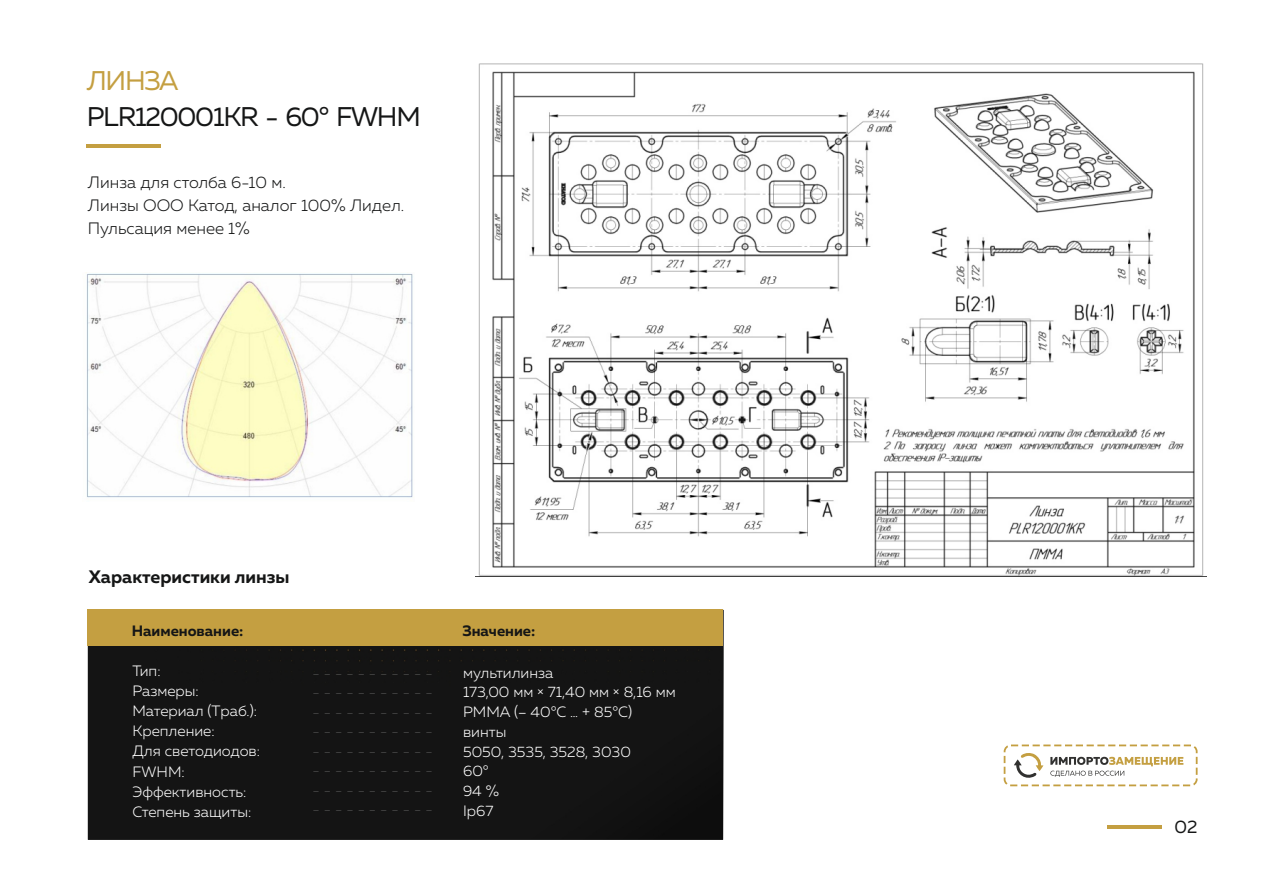
<style>
.page{position:relative;width:1263px;height:893px;background:#fff}
.page>*{position:absolute;margin:0;border:0;box-sizing:border-box;transform-origin:0 0}
.t1{font:27px "Muller";letter-spacing:-.045em;color:#151616}
.t2{font:27px "Muller";letter-spacing:-.045em;color:#c49f41}
.t3{font:700 18px "Muller";color:#151616}
.t4{font:18px "Muller";color:#151616}
.t5{font:300 16.5px/22.8px "Muller";color:#151616}
.t6{font:300 15px/20.1px "Muller";color:#fff}
.t7{font:100 15px "Muller";color:#818281}
.t8{font:700 15px "Muller";color:#151616}
</style>
<div class="page">
<hr style="left:1107px;top:826px;width:55px;height:3px;background:#c49f41">
<hr style="left:86px;top:145px;width:75px;height:3px;background:#c49f41">
<img style="left:86px;top:273px;width:327px;height:225px">
<div style="left:88px;top:646px;width:635px;height:194px;background:#141414"></div>
<div style="left:88px;top:609px;width:635px;height:37px;background:#c49f41"></div>
<img style="left:478px;top:64px;width:726px;height:512px">
<div style="left:1004px;top:744px;width:193px;height:42px;border:2px dashed #c49f41;border-radius:6px"></div>
<svg style="left:1050px;top:757px;width:133px;height:20px"></svg>
<svg style="left:1014px;top:753px;width:29px;height:25px"></svg>
<h1 class="t2" style="left:87px;top:69px;width:93px">ЛИНЗА</h1>
<h1 class="t1" style="left:87px;top:105px;width:336px">PLR120001KR - 60° FWHM</h1>
<p class="t5" style="left:88px;top:172px;width:318px">Линза для столба 6-10 м.<br>Линзы ООО Катод, аналог 100% Лидел.<br>Пульсация менее 1%</p>
<p class="t3" style="left:89px;top:569px;width:202px">Характеристики линзы</p>
<p class="t8" style="left:132px;top:624px;width:113px">Наименование:</p>
<p class="t8" style="left:462px;top:624px;width:74px">Значение:</p>
<p class="t6" style="left:133px;top:662px;width:129px">Тип:<br>Размеры:<br>Материал (Tраб.):<br>Крепление:<br>Для светодиодов:<br>FWHM:<br>Эффективность:<br>Степень защиты:</p>
<p class="t6" style="left:463px;top:663px;width:214px">мультилинза<br>173,00 мм × 71,40 мм × 8,16 мм<br>PMMA (– 40°C … + 85°C) винты<br>5050, 3535, 3528, 3030<br>60°<br>94 %<br>Ip67</p>
<p class="t7" style="left:313px;top:666px;width:122px">- - - - - - - - - - -</p>
<p class="t7" style="left:313px;top:685px;width:122px">- - - - - - - - - - -</p>
<p class="t7" style="left:313px;top:705px;width:122px">- - - - - - - - - - -</p>
<p class="t7" style="left:313px;top:724px;width:122px">- - - - - - - - - - -</p>
<p class="t7" style="left:313px;top:744px;width:122px">- - - - - - - - - - -</p>
<p class="t7" style="left:313px;top:764px;width:122px">- - - - - - - - - - -</p>
<p class="t7" style="left:313px;top:783px;width:122px">- - - - - - - - - - -</p>
<p class="t7" style="left:313px;top:803px;width:122px">- - - - - - - - - - -</p>
<p class="t4" style="left:1174px;top:819px;width:24px">02</p>
</div>
